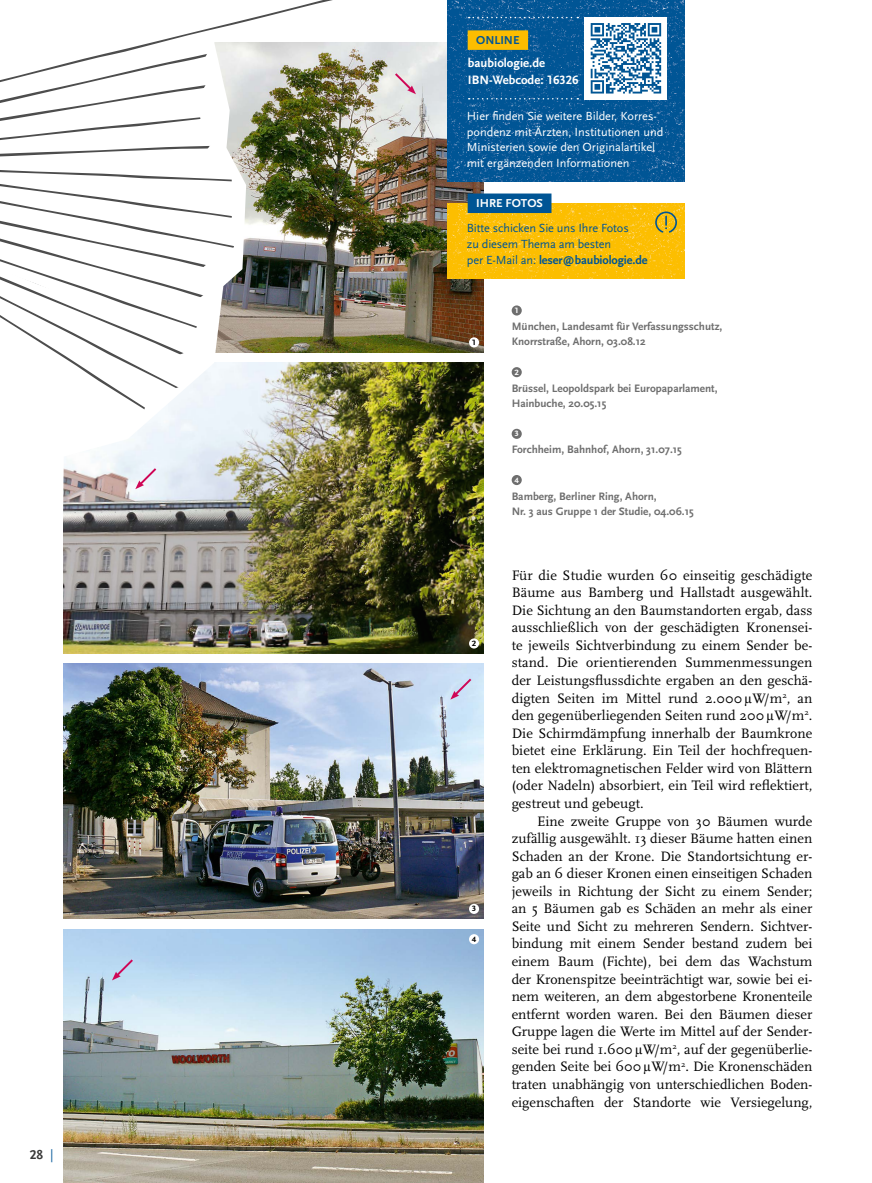
<style>
.page{position:relative;width:872px;height:1183px;background:#fff}
.page>*{position:absolute;margin:0;border:0;box-sizing:border-box;transform-origin:0 0}
.t1{font:14.25px/17.5px "Scala";color:#000;text-align:justify}
.t2{font:700 13.5px "Scala Sans Caps";color:#3a3a39}
.t3{font:700 12.75px/16.5px "Scala Sans";color:#fff}
.t4{font:12.3px/15.8px "Scala Sans";color:#fff}
.t5{font:12.3px/15.8px "Scala Sans";letter-spacing:-.01em;color:#005595}
.t6{font:700 12px "Scala Sans";color:#fff}
.t7{font:700 12px "Scala Sans";color:#005595}
.t8{font:700 11.25px/15px "Scala Sans";color:#6e6e6e}
.t9{font:700 8.1px "Scala Sans Caps";color:#fff;scale:1.11 1}
.t10{font:700 8.1px "Scala Sans Caps";color:#000;scale:1.11 1}
.s1{font-weight:400;color:#13629f}
.s2{font-family:"Scala Sans Caps"}
.s3{font-weight:700}
.s4{font-family:"Times New Roman"}
</style>
<div class="page">
<img style="left:64px;top:929px;width:420px;height:253px">
<img style="left:351px;top:363px;width:133px;height:290px">
<img style="left:351px;top:42px;width:133px;height:310px">
<img style="left:351px;top:663px;width:133px;height:255px">
<img style="left:63px;top:144px;width:288px;height:841px">
<img style="left:199px;top:0;width:166px;height:143px">
<svg style="left:352px;top:89px;width:13px;height:54px"></svg>
<img style="left:0;top:31px;width:336px;height:390px">
<div style="left:511px;top:305px;width:11px;height:10px;background:#6e6e6e;border-radius:50%"></div>
<div style="left:511px;top:367px;width:11px;height:10px;background:#6e6e6e;border-radius:50%"></div>
<div style="left:511px;top:428px;width:11px;height:11px;background:#6e6e6e;border-radius:50%"></div>
<div style="left:511px;top:475px;width:11px;height:10px;background:#6e6e6e;border-radius:50%"></div>
<div style="left:469px;top:337px;width:10px;height:10px;background:#fff;border-radius:50%"></div>
<div style="left:469px;top:638px;width:10px;height:10px;background:#fff;border-radius:50%"></div>
<div style="left:469px;top:903px;width:10px;height:10px;background:#fff;border-radius:50%"></div>
<div style="left:469px;top:933px;width:10px;height:11px;background:#fff;border-radius:50%"></div>
<img style="left:448px;top:0;width:236px;height:181px">
<svg style="left:469px;top:17px;width:109px;height:1px"></svg>
<div style="left:585px;top:17px;width:82px;height:82px;background:#fff"></div>
<svg style="left:590px;top:23px;width:72px;height:71px"></svg>
<svg style="left:590px;top:23px;width:71px;height:70px"></svg>
<div style="left:467px;top:30px;width:61px;height:20px;background:#fcbd00"></div>
<svg style="left:469px;top:98px;width:109px;height:1px"></svg>
<img style="left:448px;top:204px;width:236px;height:74px">
<div style="left:467px;top:193px;width:84px;height:20px;background:#005595"></div>
<svg style="left:654px;top:211px;width:24px;height:23px"></svg>
<svg style="left:393px;top:71px;width:23px;height:23px"></svg>
<svg style="left:135px;top:466px;width:23px;height:23px"></svg>
<svg style="left:450px;top:676px;width:23px;height:23px"></svg>
<svg style="left:112px;top:957px;width:23px;height:23px"></svg>
<p class="t2" style="left:30px;top:1146px;width:25px">28 <span class="s1">|</span></p>
<p class="t7" style="left:476px;top:34px;width:45px">ONLINE</p>
<p class="t3" style="left:468px;top:55px;width:112px">baubiologie.de<br>IBN-Webcode: <span class="s2">16326</span></p>
<p class="t4" style="left:467px;top:108px;width:198px">Hier finden Sie weitere Bilder, Korres&shy;pondenz mit Ärzten, Institutionen und Ministerien sowie den Originalartikel mit ergänzenden Informationen</p>
<p class="t6" style="left:476px;top:197px;width:68px">IHRE FOTOS</p>
<p class="t5" style="left:467px;top:220px;width:182px">Bitte schicken Sie uns Ihre Fotos<br>zu diesem Thema am besten<br>per E-Mail an: <span class="s3">leser@baubiologie.de</span></p>
<p class="t10" style="left:472px;top:337px;width:6px">1</p>
<p class="t10" style="left:472px;top:638px;width:6px">2</p>
<p class="t10" style="left:472px;top:904px;width:6px">3</p>
<p class="t10" style="left:472px;top:934px;width:6px">4</p>
<p class="t9" style="left:514px;top:306px;width:6px">1</p>
<p class="t8" style="left:511px;top:319px;width:212px">München, Landesamt für Verfassungsschutz,<br>Knorrstraße, Ahorn, 03.08.12</p>
<p class="t9" style="left:514px;top:367px;width:6px">2</p>
<p class="t8" style="left:511px;top:381px;width:207px">Brüssel, Leopoldspark bei Europaparlament,<br>Hainbuche, 20.05.15</p>
<p class="t9" style="left:514px;top:429px;width:6px">3</p>
<p class="t8" style="left:511px;top:442px;width:172px">Forchheim, Bahnhof, Ahorn, 31.07.15</p>
<p class="t9" style="left:514px;top:475px;width:6px">4</p>
<p class="t8" style="left:511px;top:488px;width:183px">Bamberg, Berliner Ring, Ahorn,<br>Nr. 3 aus Gruppe 1 der Studie, 04.06.15</p>
<p class="t1" style="left:511px;top:566px;width:302px">Für die Studie wurden 60 einseitig geschädigte Bäume aus Bamberg und Hallstadt ausgewählt.<br>Die Sichtung an den Baumstandorten ergab, dass ausschließlich von der geschädigten Kronensei&shy;te jeweils Sichtverbindung zu einem Sender be&shy;stand. Die orientierenden Summenmessungen der Leistungsflussdichte ergaben an den geschä&shy;digten Seiten im Mittel rund 2.000<span class="s4">µ</span>W/m<sup>2</sup>, an den gegenüberliegenden Seiten rund 200<span class="s4">µ</span>W/m<sup>2</sup>.<br>Die Schirmdämpfung innerhalb der Baumkrone bietet eine Erklärung. Ein Teil der hochfrequen&shy;ten elektromagnetischen Felder wird von Blättern (oder Nadeln) absorbiert, ein Teil wird reflektiert, gestreut und gebeugt.</p>
<p class="t1" style="left:511px;top:812px;width:302px;text-indent:26px">Eine zweite Gruppe von 30 Bäumen wurde zufällig ausgewählt. 13 dieser Bäume hatten einen Schaden an der Krone. Die Standortsichtung er&shy;gab an 6 dieser Kronen einen einseitigen Schaden jeweils in Richtung der Sicht zu einem Sender; an 5 Bäumen gab es Schäden an mehr als einer Seite und Sicht zu mehreren Sendern. Sichtver&shy;bindung mit einem Sender bestand zudem bei einem Baum (Fichte), bei dem das Wachstum der Kronenspitze beeinträchtigt war, sowie bei ei&shy;nem weiteren, an dem abgestorbene Kronenteile entfernt worden waren. Bei den Bäumen dieser Gruppe lagen die Werte im Mittel auf der Sender&shy;seite bei rund 1.600<span class="s4">µ</span>W/m<sup>2</sup>, auf der gegenüberlie&shy;genden Seite bei 600<span class="s4">µ</span>W/m<sup>2</sup>. Die Kronenschäden traten unabhängig von unterschiedlichen Boden&shy;eigenschaften der Standorte wie Versiegelung,</p>
</div>
